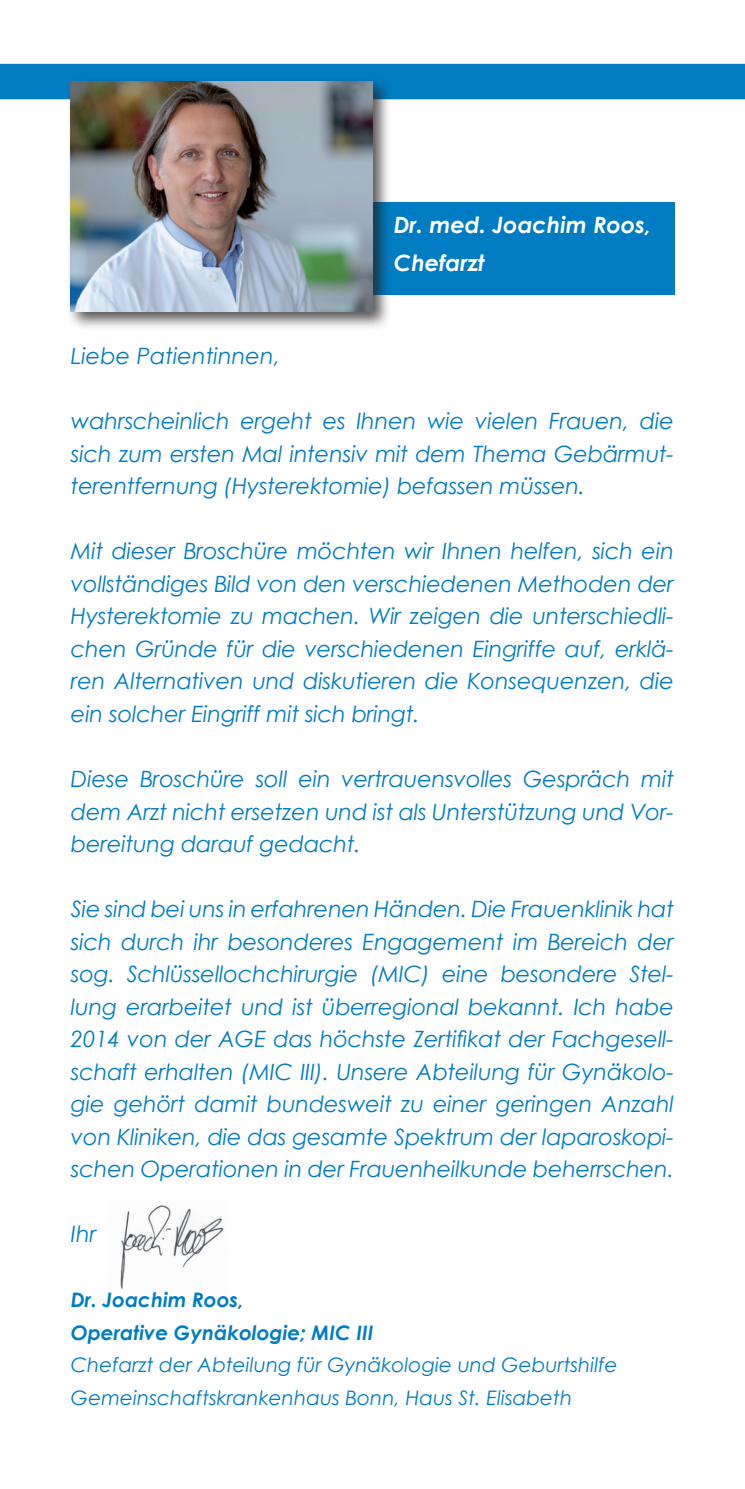
<style>
.page{position:relative;width:745px;height:1489px;background:#fff}
.page>*{position:absolute;margin:0;border:0;box-sizing:border-box;transform-origin:0 0}
.t1{font:italic 22.5px/32.5px "Century Gothic";letter-spacing:-.01em;color:#007cc2;text-align:justify}
.t2{font:italic 700 22.5px/37.5px "Century Gothic";color:#fff}
.t3{font:italic 20px "Century Gothic";color:#007cc2}
.t4{font:italic 700 20px "Century Gothic";color:#007cc2}
</style>
<div class="page">
<div style="left:0;top:64px;width:744px;height:35px;background:#007cc2"></div>
<img style="left:120px;top:1205px;width:104px;height:84px">
<div style="left:298px;top:202px;width:375px;height:92px;background:#007cc2"></div>
<div style="left:66px;top:76px;width:325px;height:255px;background:#231f20;opacity:.75"></div>
<img style="left:71px;top:81px;width:301px;height:231px">
<p class="t1" style="left:71px;top:339px;width:211px">Liebe Patientinnen,</p>
<p class="t2" style="left:393px;top:205px;width:259px">Dr. med. Joachim Roos,<br>Chefarzt</p>
<p class="t1" style="left:71px;top:404px;width:604px">wahrscheinlich ergeht es Ihnen wie vielen Frauen, die sich zum ersten Mal intensiv mit dem Thema Gebärmut&shy;terentfernung (Hysterektomie) befassen müssen.</p>
<p class="t1" style="left:71px;top:534px;width:604px">Mit dieser Broschüre möchten wir Ihnen helfen, sich ein vollständiges Bild von den verschiedenen Methoden der Hysterektomie zu machen. Wir zeigen die unterschiedli&shy;chen Gründe für die verschiedenen Eingriffe auf, erklä&shy;ren Alternativen und diskutieren die Konsequenzen, die ein solcher Eingriff mit sich bringt.</p>
<p class="t1" style="left:71px;top:762px;width:604px">Diese Broschüre soll ein vertrauensvolles Gespräch mit dem Arzt nicht ersetzen und ist als Unterstützung und Vor&shy;bereitung darauf gedacht.</p>
<p class="t1" style="left:71px;top:892px;width:604px">Sie sind bei uns in erfahrenen Händen. Die Frauenklinik hat sich durch ihr besonderes Engagement im Bereich der sog. Schlüssellochchirurgie (MIC) eine besondere Stel&shy;lung erarbeitet und ist überregional bekannt. Ich habe 2014 von der AGE das höchste Zertifikat der Fachgesell&shy;schaft erhalten (MIC III). Unsere Abteilung für Gynäkolo&shy;gie gehört damit bundesweit zu einer geringen Anzahl von Kliniken, die das gesamte Spektrum der laparoskopi&shy;schen Operationen in der Frauenheilkunde beherrschen.</p>
<p class="t1" style="left:71px;top:1217px;width:27px">Ihr</p>
<p class="t4" style="left:71px;top:1287px;width:174px">Dr. Joachim Roos,</p>
<p class="t4" style="left:71px;top:1319px;width:303px">Operative Gynäkologie; MIC III</p>
<p class="t3" style="left:71px;top:1352px;width:548px">Chefarzt der Abteilung für Gynäkologie und Geburtshilfe</p>
<p class="t3" style="left:71px;top:1385px;width:502px">Gemeinschaftskrankenhaus Bonn, Haus St. Elisabeth</p>
</div>
